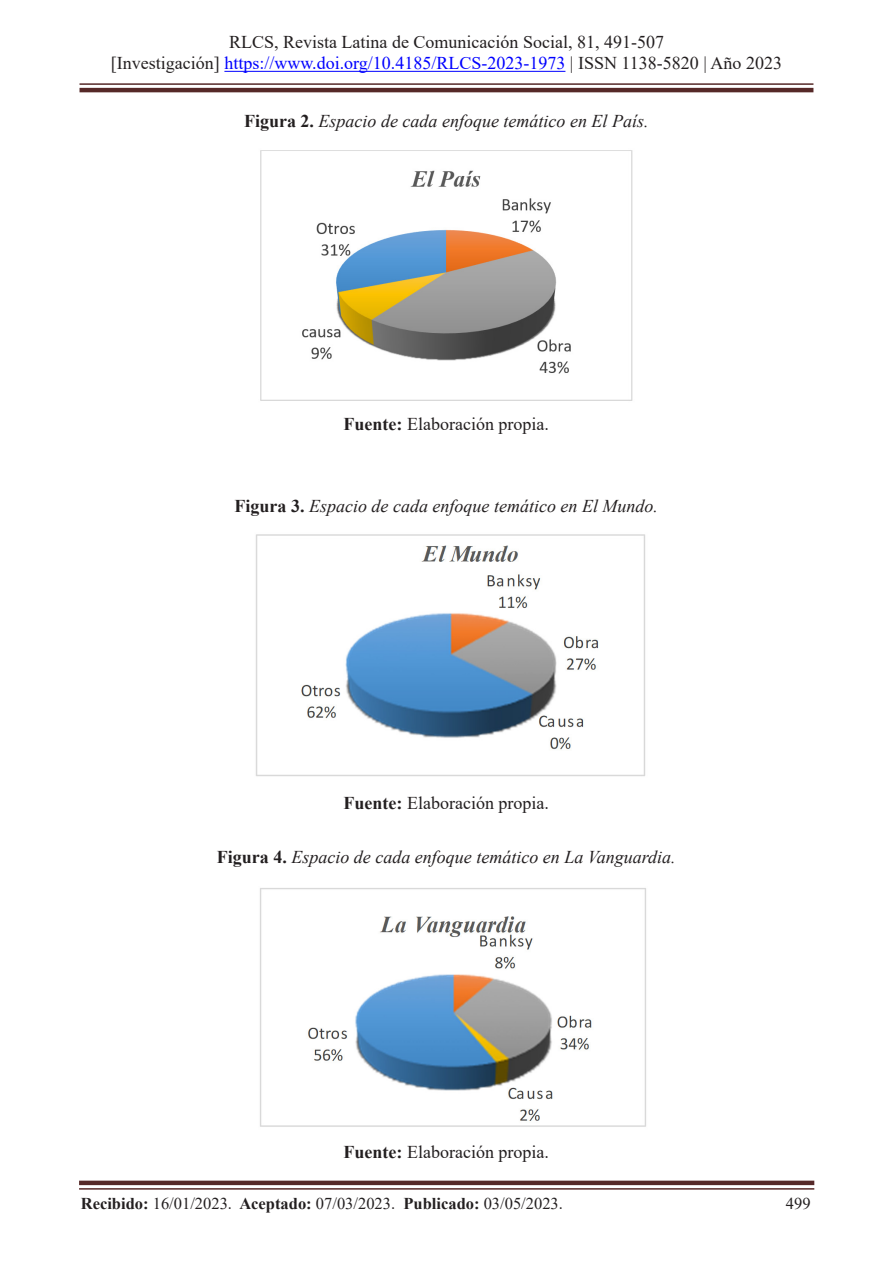
<style>
.page{position:relative;width:893px;height:1263px;background:#fff}
.page>*{position:absolute;margin:0;border:0;box-sizing:border-box;transform-origin:0 0}
.t1{font:18px/21.6px "Times New Roman";color:#231f20;text-align:center}
.t2{font:italic 18px "Times New Roman";color:#231f20}
.t3{font:16.5px "Times New Roman";color:#231f20}
.s1{color:#00f}
.s2{font-weight:700;font-style:normal}
.s3{font-weight:700}
</style>
<div class="page">
<hr style="left:80px;top:88px;width:733px;height:4px;background:#562928">
<hr style="left:80px;top:83px;width:733px;height:2px;background:#562928">
<hr style="left:224px;top:71px;width:341px;height:1px;background:#00f">
<div style="left:79px;top:1180px;width:735px;height:5px;background:#562928"></div>
<hr style="left:79px;top:1188px;width:735px;height:1px;background:#562928">
<img style="left:260px;top:150px;width:373px;height:251px">
<img style="left:256px;top:534px;width:389px;height:242px">
<img style="left:260px;top:888px;width:386px;height:239px">
<p class="t1" style="left:111px;top:30px;width:673px">RLCS, Revista Latina de Comunicación Social, 81, 491-507<br>[Investigación] <span class="s1">https://www.doi.org/10.4185/RLCS-2023-1973</span> | ISSN 1138-5820 | Año 2023</p>
<p class="t2" style="left:244px;top:109px;width:406px"><span class="s2">Figura 2.</span> Espacio de cada enfoque temático en El País.</p>
<p class="t1" style="left:344px;top:413px;width:207px"><span class="s3">Fuente:</span> Elaboración propia.</p>
<p class="t2" style="left:235px;top:494px;width:425px"><span class="s2">Figura 3.</span> Espacio de cada enfoque temático en El Mundo.</p>
<p class="t1" style="left:344px;top:791px;width:207px"><span class="s3">Fuente:</span> Elaboración propia.</p>
<p class="t2" style="left:217px;top:844px;width:460px"><span class="s2">Figura 4.</span> Espacio de cada enfoque temático en La Vanguardia.</p>
<p class="t1" style="left:344px;top:1141px;width:207px"><span class="s3">Fuente:</span> Elaboración propia.</p>
<p class="t3" style="left:81px;top:1191px;width:484px"><span class="s3">Recibido:</span> 16/01/2023. <span class="s3">Aceptado:</span> 07/03/2023. <span class="s3">Publicado:</span> 03/05/2023.</p>
<p class="t3" style="left:786px;top:1191px;width:26px">499</p>
</div>
